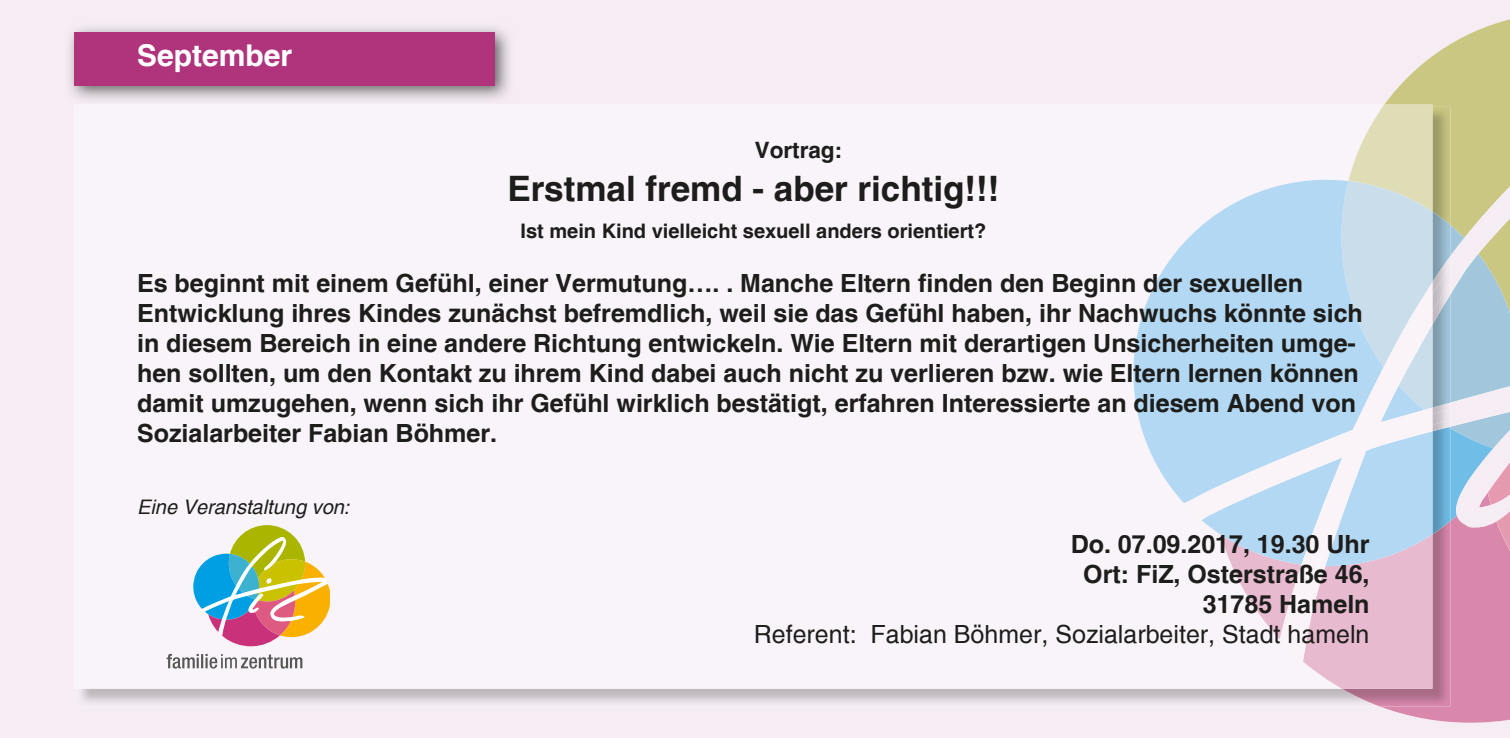
<style>
.page{position:relative;width:1510px;height:738px;background:#fff}
.page>*{position:absolute;margin:0;border:0;box-sizing:border-box;transform-origin:0 0}
.t1{font:700 35px "Helvetica";color:#1d1d1b}
.t2{font:700 30px "Helvetica";color:#fff}
.t3{font:700 25px/30px "Helvetica";color:#1d1d1b}
.t4{font:25px "Helvetica";color:#1d1d1b}
.t5{font:700 22.5px "Helvetica";color:#1d1d1b}
.t6{font:700 20px "Helvetica";color:#1d1d1b}
.t7{font:italic 20px "Helvetica";color:#1d1d1b}
</style>
<div class="page">
<div style="left:0;top:0;width:1509px;height:737px;background:#f6edf4"></div>
<img style="left:77px;top:688px;width:1143px;height:18px">
<div style="left:74px;top:105px;width:1146px;height:583px;background:#f9f4f9"></div>
<svg style="left:1220px;top:19px;width:289px;height:703px;background:#d7cbcb"></svg>
<svg style="left:1133px;top:180px;width:299px;height:385px"></svg>
<svg style="left:1183px;top:282px;width:249px;height:380px;fill:#b3d8f3"></svg>
<img style="left:65px;top:23px;width:449px;height:81px">
<div style="left:74px;top:32px;width:421px;height:53px;background:#af347c"></div>
<svg style="left:167px;top:653px;width:135px;height:15px"></svg>
<svg style="left:193px;top:524px;width:137px;height:123px"></svg>
<p class="t2" style="left:137px;top:37px;width:157px">September</p>
<p class="t5" style="left:754px;top:137px;width:89px">Vortrag:</p>
<h1 class="t1" style="left:507px;top:166px;width:494px">Erstmal fremd - aber richtig!!!</h1>
<p class="t6" style="left:520px;top:218px;width:467px">Ist mein Kind vielleicht sexuell anders orientiert?</p>
<p class="t3" style="left:137px;top:268px;width:1227px">Es beginnt mit einem Gefühl, einer Vermutung…. . Manche Eltern finden den Beginn der sexuellen Entwicklung ihres Kindes zunächst befremdlich, weil sie das Gefühl haben, ihr Nachwuchs könnte sich in diesem Bereich in eine andere Richtung entwickeln. Wie Eltern mit derartigen Unsicherheiten umge&shy;hen sollten, um den Kontakt zu ihrem Kind dabei auch nicht zu verlieren bzw. wie Eltern lernen können damit umzugehen, wenn sich ihr Gefühl wirklich bestätigt, erfahren Interessierte an diesem Abend von Sozialarbeiter Fabian Böhmer.</p>
<p class="t7" style="left:137px;top:494px;width:214px">Eine Veranstaltung von:</p>
<p class="t3" style="left:1070px;top:529px;width:300px;text-align:right">Do. 07.09.2017, 19.30 Uhr<br>Ort: FiZ, Osterstraße 46,<br>31785 Hameln</p>
<p class="t4" style="left:754px;top:619px;width:617px">Referent: Fabian Böhmer, Sozialarbeiter, Stadt hameln</p>
</div>
